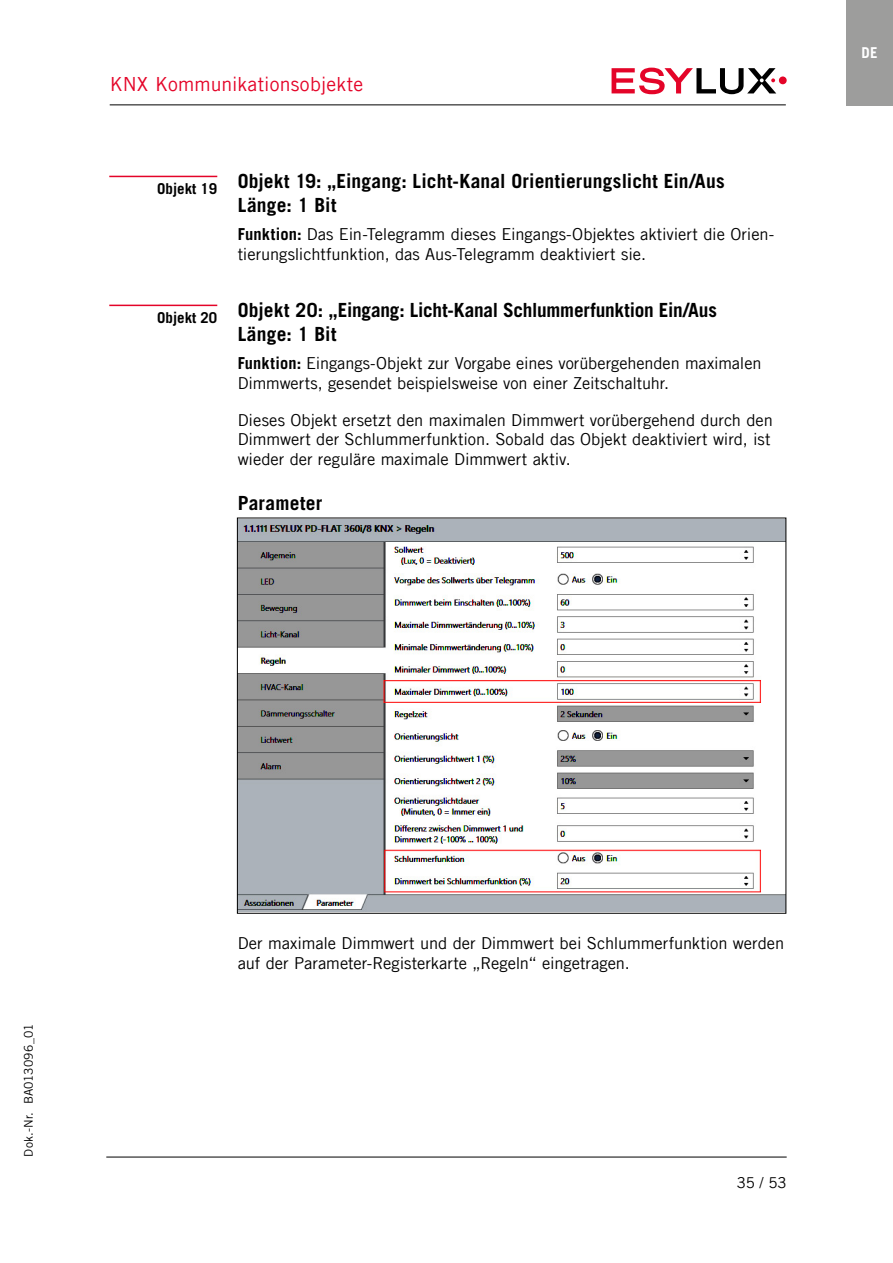
<style>
.page{position:relative;width:893px;height:1263px;background:#fff}
.page>*{position:absolute;margin:0;border:0;box-sizing:border-box;transform-origin:0 0}
.t1{font:700 19.5px/23.4px "Trade Gothic LT Com";letter-spacing:.005em;color:#000}
.t2{font:19.5px "Trade Gothic LT Com";letter-spacing:.01em;color:#e40428}
.t3{font:16.5px/19.8px "Trade Gothic LT Com";letter-spacing:-.005em;color:#000}
.t4{font:700 15px "Trade Gothic LT Com";color:#000}
.t5{font:15px "Trade Gothic LT Com";color:#000}
.t6{font:700 15px "Trade Gothic LT Com";color:#fff}
.t7{font:12px "Trade Gothic LT Com";letter-spacing:.01em;color:#000}
.s1{font-weight:700}
</style>
<div class="page">
<hr style="left:106px;top:1157px;width:681px;height:1px;background:#000">
<div style="left:779px;top:76px;width:8px;height:8px;background:#e40428;border-radius:50%"></div>
<svg style="left:612px;top:68px;width:164px;height:26px"></svg>
<hr style="left:110px;top:104px;width:676px;height:1px;background:#000">
<div style="left:846px;top:0;width:47px;height:105px;background:#9d9d9c"></div>
<img style="left:239px;top:520px;width:545px;height:391px">
<hr style="left:109px;top:176px;width:108px;height:1px;background:#e40428">
<hr style="left:109px;top:305px;width:108px;height:1px;background:#e40428">
<p class="t2" style="left:110px;top:72px;width:255px">KNX Kommunikationsobjekte</p>
<p class="t4" style="left:157px;top:180px;width:62px">Objekt 19</p>
<p class="t4" style="left:157px;top:309px;width:62px">Objekt 20</p>
<p class="t1" style="left:238px;top:169px;width:489px">Objekt 19: „Eingang: Licht-Kanal Orientierungslicht Ein/Aus<br>Länge: 1 Bit</p>
<p class="t3" style="left:238px;top:224px;width:538px"><span class="s1">Funktion:</span> Das Ein-Telegramm dieses Eingangs-Objektes aktiviert die Orien&shy;tierungslichtfunktion, das Aus-Telegramm deaktiviert sie.</p>
<p class="t1" style="left:238px;top:298px;width:481px">Objekt 20: „Eingang: Licht-Kanal Schlummerfunktion Ein/Aus<br>Länge: 1 Bit</p>
<p class="t3" style="left:238px;top:353px;width:525px"><span class="s1">Funktion:</span> Eingangs-Objekt zur Vorgabe eines vorübergehenden maximalen<br>Dimmwerts, gesendet beispielsweise von einer Zeitschaltuhr.</p>
<p class="t3" style="left:238px;top:410px;width:537px">Dieses Objekt ersetzt den maximalen Dimmwert vorübergehend durch den<br>Dimmwert der Schlummerfunktion. Sobald das Objekt deaktiviert wird, ist wieder der reguläre maximale Dimmwert aktiv.</p>
<p class="t1" style="left:238px;top:491px;width:86px">Parameter</p>
<p class="t6" style="left:862px;top:43px;width:17px">DE</p>
<p class="t7" style="left:21px;top:1157px;width:134px;rotate:-90deg">Dok.-Nr. BA013096_01</p>
<p class="t3" style="left:238px;top:933px;width:548px">Der maximale Dimmwert und der Dimmwert bei Schlummerfunktion werden auf der Parameter-Registerkarte „Regeln“ eingetragen.</p>
<p class="t5" style="left:737px;top:1174px;width:51px">35 / 53</p>
</div>
